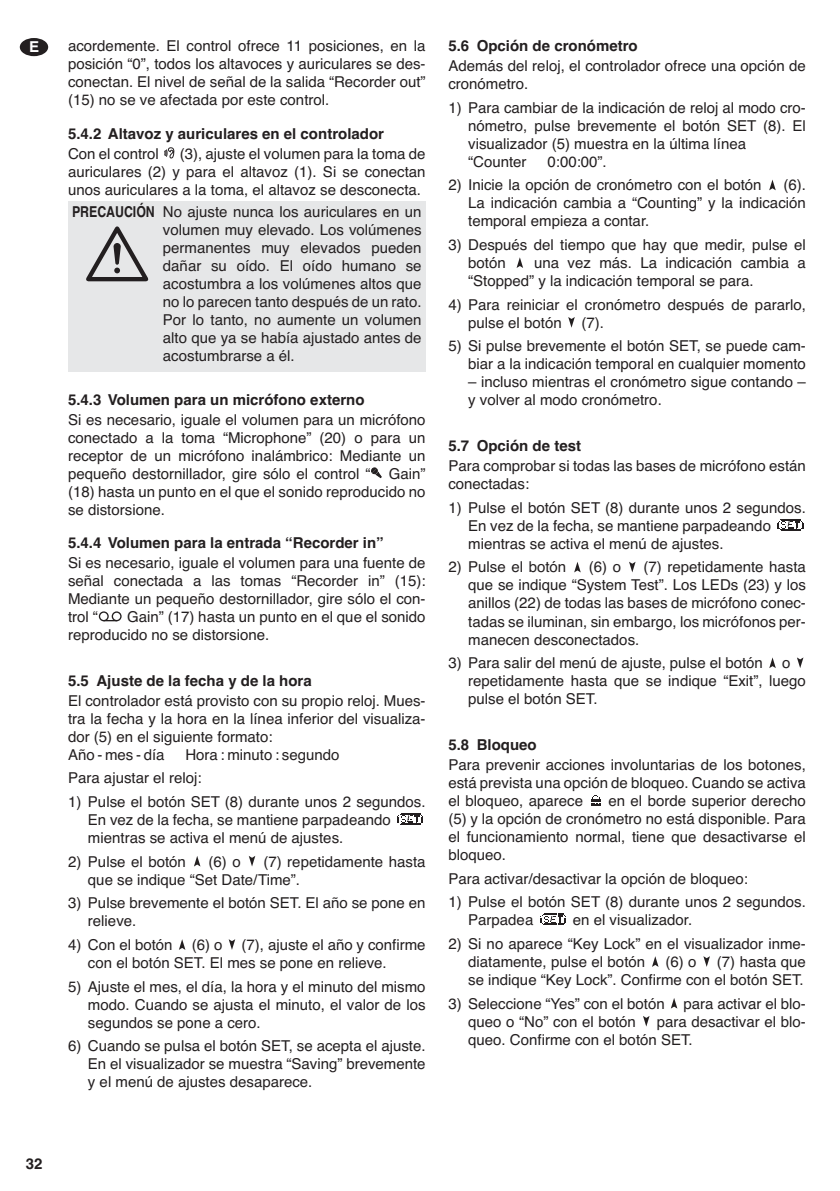
<style>
.page{position:relative;width:840px;height:1191px;background:#fff}
.page>*{position:absolute;margin:0;border:0;box-sizing:border-box;transform-origin:0 0}
.t1{font:15px/18px "Helvetica";color:#231f20}
.t2{font:700 15px "Helvetica";color:#231f20}
.t3{font:700 15px "Helvetica";color:#fff}
.s1{font-weight:700;font-stretch:condensed}
</style>
<div class="page">
<div style="left:20px;top:38px;width:28px;height:18px;background:#231f20;border-radius:50%"></div>
<svg style="left:643px;top:1016px;width:6px;height:10px"></svg>
<svg style="left:671px;top:998px;width:6px;height:10px"></svg>
<svg style="left:703px;top:956px;width:6px;height:11px"></svg>
<svg style="left:652px;top:956px;width:6px;height:11px"></svg>
<svg style="left:540px;top:914px;width:25px;height:11px"></svg>
<svg style="left:591px;top:799px;width:10px;height:7px"></svg>
<svg style="left:591px;top:795px;width:9px;height:10px"></svg>
<svg style="left:797px;top:657px;width:6px;height:11px"></svg>
<svg style="left:769px;top:657px;width:6px;height:11px"></svg>
<svg style="left:629px;top:562px;width:6px;height:10px"></svg>
<svg style="left:574px;top:562px;width:6px;height:10px"></svg>
<svg style="left:781px;top:522px;width:23px;height:9px"></svg>
<svg style="left:777px;top:519px;width:25px;height:11px"></svg>
<svg style="left:568px;top:317px;width:6px;height:11px"></svg>
<svg style="left:516px;top:257px;width:7px;height:11px"></svg>
<svg style="left:769px;top:180px;width:6px;height:10px"></svg>
<svg style="left:228px;top:939px;width:7px;height:11px"></svg>
<svg style="left:179px;top:939px;width:6px;height:11px"></svg>
<svg style="left:248px;top:856px;width:7px;height:10px"></svg>
<svg style="left:194px;top:856px;width:6px;height:10px"></svg>
<svg style="left:400px;top:816px;width:23px;height:9px"></svg>
<svg style="left:397px;top:813px;width:25px;height:11px"></svg>
<svg style="left:98px;top:611px;width:24px;height:11px"></svg>
<div style="left:99px;top:611px;width:10px;height:10px;border:1px solid #231f20;border-radius:50%"></div>
<div style="left:112px;top:611px;width:9px;height:10px;border:1px solid #231f20;border-radius:50%"></div>
<svg style="left:371px;top:467px;width:10px;height:11px"></svg>
<div style="left:68px;top:201px;width:357px;height:170px;background:#e6e7e8"></div>
<svg style="left:86px;top:226px;width:63px;height:56px"></svg>
<svg style="left:164px;top:147px;width:11px;height:11px"></svg>
<p class="t3" style="left:29px;top:42px;width:12px">E</p>
<p class="t1" style="left:68px;top:38px;width:359px;text-align:justify">acordemente. El control ofrece 11 posiciones, en la posición “0”, todos los altavoces y auriculares se des&shy;conectan. El nivel de señal de la salida “Recorder out” (15) no se ve afectada por este control.</p>
<p class="t2" style="left:68px;top:128px;width:317px">5.4.2 Altavoz y auriculares en el controlador</p>
<p class="t1" style="left:68px;top:146px;width:92px">Con el control</p>
<p class="t1" style="left:68px;top:146px;width:359px;text-align:justify;text-indent:112px">(3), ajuste el volumen para la toma de auriculares (2) y para el altavoz (1). Si se conectan unos auriculares a la toma, el altavoz se desconecta.</p>
<p class="t1" style="left:163px;top:204px;width:260px;text-align:justify;text-indent:-91px"><span class="s1">PRECAUCIÓN</span> No ajuste nunca los auriculares en un volumen muy elevado. Los volúmenes permanentes muy elevados pueden dañar su oído. El oído humano se acostumbra a los volúmenes altos que no lo parecen tanto después de un rato.<br>Por lo tanto, no aumente un volumen alto que ya se había ajustado antes de acostumbrarse a él.</p>
<p class="t2" style="left:68px;top:394px;width:298px">5.4.3 Volumen para un micrófono externo</p>
<p class="t1" style="left:68px;top:412px;width:359px;text-align:justify">Si es necesario, iguale el volumen para un micrófono conectado a la toma “Microphone” (20) o para un receptor de un micrófono inalámbrico: Mediante un pequeño destornillador, gire sólo el control “ Gain” (18) hasta un punto en el que el sonido reproducido no se distorsione.</p>
<p class="t2" style="left:68px;top:537px;width:317px">5.4.4 Volumen para la entrada “Recorder in”</p>
<p class="t1" style="left:68px;top:555px;width:359px;text-align:justify">Si es necesario, iguale el volumen para una fuente de señal conectada a las tomas “Recorder in” (15):<br>Mediante un pequeño destornillador, gire sólo el con&shy;trol “</p>
<p class="t1" style="left:68px;top:609px;width:359px;text-indent:59px">Gain” (17) hasta un punto en el que el sonido reproducido no se distorsione.</p>
<p class="t2" style="left:68px;top:675px;width:245px">5.5 Ajuste de la fecha y de la hora</p>
<p class="t1" style="left:68px;top:692px;width:359px">El controlador está provisto con su propio reloj. Mues&shy;tra la fecha y la hora en la línea inferior del visualiza&shy;dor (5) en el siguiente formato:<br>Año - mes - día</p>
<p class="t1" style="left:68px;top:744px;width:273px;line-height:23.6px;text-indent:117px">Hora : minuto : segundo<br>Para ajustar el reloj:</p>
<p class="t1" style="left:88px;top:794px;width:339px;text-indent:-20px">1) Pulse el botón SET (8) durante unos 2 segundos.<br>En vez de la fecha, se mantiene parpadeando mientras se activa el menú de ajustes.</p>
<p class="t1" style="left:68px;top:853px;width:119px">2) Pulse el botón</p>
<p class="t1" style="left:208px;top:853px;width:34px">(6) o</p>
<p class="t1" style="left:88px;top:853px;width:339px;text-indent:175px">(7) repetidamente hasta que se indique “Set Date/ Time”.</p>
<p class="t1" style="left:88px;top:895px;width:339px;text-indent:-20px">3) Pulse brevemente el botón SET. El año se pone en relieve.</p>
<p class="t1" style="left:68px;top:937px;width:106px">4) Con el botón</p>
<p class="t1" style="left:192px;top:937px;width:32px">(6) o</p>
<p class="t1" style="left:88px;top:937px;width:339px;text-indent:153px">(7), ajuste el año y confirme con el botón SET. El mes se pone en relieve.</p>
<p class="t1" style="left:88px;top:978px;width:339px;text-align:justify;text-indent:-20px">5) Ajuste el mes, el día, la hora y el minuto del mismo modo. Cuando se ajusta el minuto, el valor de los segundos se pone a cero.</p>
<p class="t1" style="left:88px;top:1038px;width:339px;text-align:justify;text-indent:-20px">6) Cuando se pulsa el botón SET, se acepta el ajuste.<br>En el visualizador se muestra “Saving” brevemente y el menú de ajustes desaparece.</p>
<p class="t2" style="left:448px;top:40px;width:191px">5.6 Opción de cronómetro</p>
<p class="t1" style="left:448px;top:58px;width:359px">Además del reloj, el controlador ofrece una opción de cronómetro.</p>
<p class="t1" style="left:468px;top:100px;width:339px;text-indent:-20px">1) Para cambiar de la indicación de reloj al modo cro&shy;nómetro, pulse brevemente el botón SET (8). El visualizador (5) muestra en la última línea “Counter</p>
<p class="t1" style="left:547px;top:154px;width:61px">0:00:00”.</p>
<p class="t1" style="left:448px;top:177px;width:314px">2) Inicie la opción de cronómetro con el botón</p>
<p class="t1" style="left:468px;top:177px;width:339px;text-align:justify;text-indent:315px">(6).<br>La indicación cambia a “Counting” y la indicación temporal empieza a contar.</p>
<p class="t1" style="left:468px;top:237px;width:339px;text-indent:-20px">3) Después del tiempo que hay que medir, pulse el botón</p>
<p class="t1" style="left:468px;top:255px;width:339px;text-indent:66px">una vez más. La indicación cambia a “Stopped” y la indicación temporal se para.</p>
<p class="t1" style="left:468px;top:297px;width:339px;text-indent:-20px">4) Para reiniciar el cronómetro después de pararlo, pulse el botón</p>
<p class="t1" style="left:581px;top:315px;width:24px">(7).</p>
<p class="t1" style="left:448px;top:338px;width:359px;text-align:right">5) Si pulse brevemente el botón SET, se puede cam&shy;biar a la indicación temporal en cualquier momento</p>
<p class="t1" style="left:468px;top:374px;width:339px">– incluso mientras el cronómetro sigue contando – y volver al modo cronómetro.</p>
<p class="t2" style="left:448px;top:440px;width:134px">5.7 Opción de test</p>
<p class="t1" style="left:448px;top:458px;width:359px">Para comprobar si todas las bases de micrófono están conectadas:</p>
<p class="t1" style="left:468px;top:500px;width:339px;text-indent:-20px">1) Pulse el botón SET (8) durante unos 2 segundos.<br>En vez de la fecha, se mantiene parpadeando mientras se activa el menú de ajustes.</p>
<p class="t1" style="left:448px;top:559px;width:119px">2) Pulse el botón</p>
<p class="t1" style="left:588px;top:559px;width:34px">(6) o</p>
<p class="t1" style="left:468px;top:559px;width:339px;text-align:justify;text-indent:175px">(7) repetidamente hasta que se indique “System Test”. Los LEDs (23) y los anillos (22) de todas las bases de micrófono conec&shy;tadas se iluminan, sin embargo, los micrófonos per&shy;manecen desconectados.</p>
<p class="t1" style="left:448px;top:655px;width:316px">3) Para salir del menú de ajuste, pulse el botón</p>
<p class="t1" style="left:468px;top:655px;width:339px;text-indent:314px">o repetidamente hasta que se indique “Exit”, luego pulse el botón SET.</p>
<p class="t2" style="left:448px;top:739px;width:90px">5.8 Bloqueo</p>
<p class="t1" style="left:448px;top:757px;width:359px;text-align:justify">Para prevenir acciones involuntarias de los botones, está prevista una opción de bloqueo. Cuando se activa el bloqueo, aparece</p>
<p class="t1" style="left:448px;top:793px;width:359px;text-align:justify;text-indent:160px">en el borde superior derecho (5) y la opción de cronómetro no está disponible. Para el funcionamiento normal, tiene que desactivarse el bloqueo.</p>
<p class="t1" style="left:448px;top:870px;width:301px">Para activar/desactivar la opción de bloqueo:</p>
<p class="t1" style="left:468px;top:894px;width:339px;text-indent:-20px">1) Pulse el botón SET (8) durante unos 2 segundos.<br>Parpadea</p>
<p class="t1" style="left:572px;top:912px;width:121px">en el visualizador.</p>
<p class="t1" style="left:468px;top:936px;width:339px;text-indent:-20px">2) Si no aparece “Key Lock” en el visualizador inme&shy;diatamente, pulse el botón</p>
<p class="t1" style="left:468px;top:954px;width:339px;text-align:right">(7) hasta que<br>se indique “Key Lock”. Confirme con el botón SET.</p>
<p class="t1" style="left:448px;top:995px;width:218px">3) Seleccione “Yes” con el botón</p>
<p class="t1" style="left:683px;top:995px;width:124px">para activar el blo-</p>
<p class="t1" style="left:468px;top:1013px;width:169px">queo o “No” con el botón</p>
<p class="t1" style="left:665px;top:954px;width:33px">(6) o</p>
<p class="t1" style="left:468px;top:1013px;width:339px;text-indent:188px">para desactivar el blo&shy;queo. Confirme con el botón SET.</p>
<p class="t2" style="left:26px;top:1157px;width:18px">32</p>
</div>
